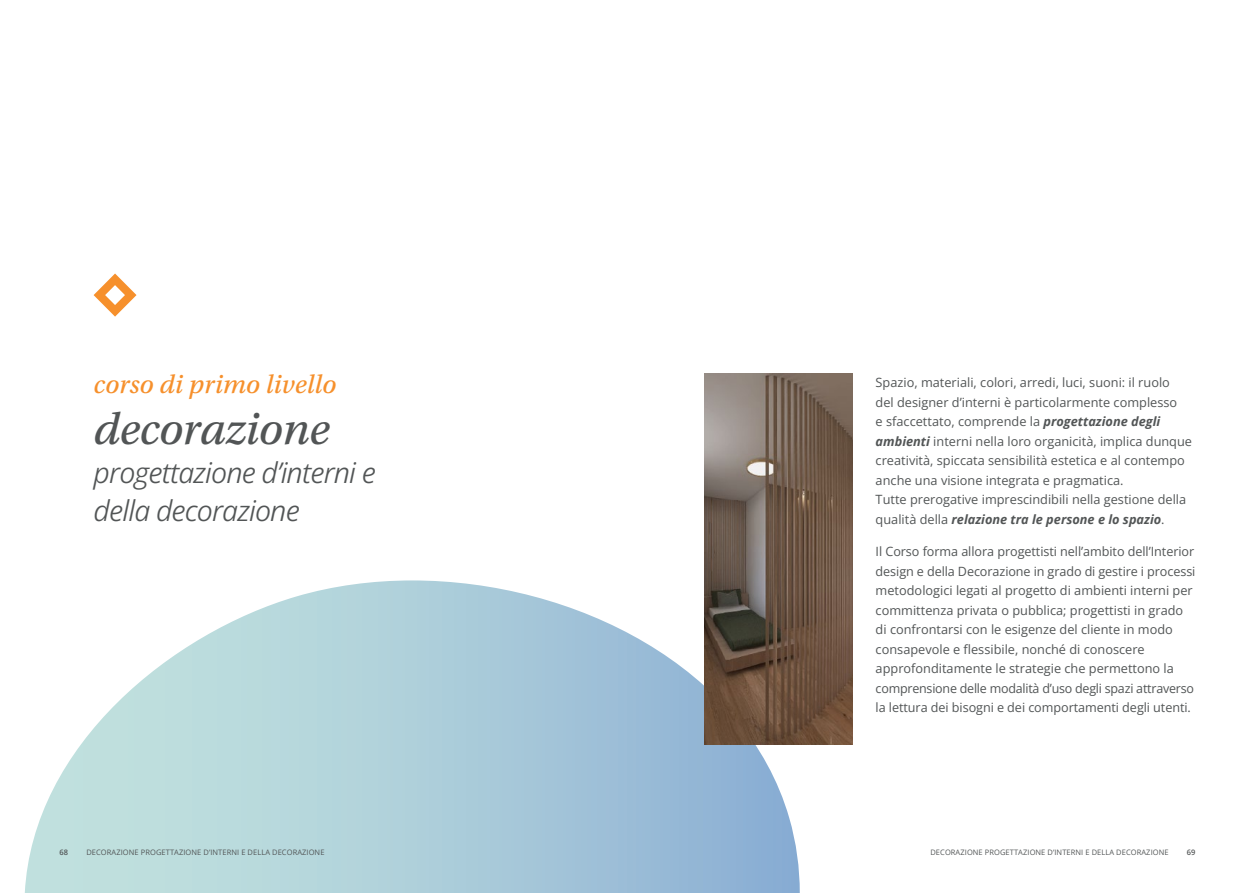
<style>
.page{position:relative;width:1255px;height:893px;background:#fff}
.page>*{position:absolute;margin:0;border:0;box-sizing:border-box;transform-origin:0 0}
.t1{font:46.5px "Utopia Std Capt It";letter-spacing:-.01em;color:#525556}
.t2{font:italic 28.5px "Open Sans";letter-spacing:-.03em;color:#525556}
.t3{font:27px "Utopia Std Capt It";color:#f6902c}
.t4{font:12.75px/19.5px "Open Sans";color:#525556}
.t5{font:7.5px "Open Sans";letter-spacing:.01em;color:#525556}
.s1{font-weight:700;font-style:italic}
</style>
<div class="page">
<svg style="left:25px;top:580px;width:774px;height:313px"></svg>
<img style="left:704px;top:374px;width:148px;height:370px">
<svg style="left:94px;top:273px;width:42px;height:44px"></svg>
<p class="t3" style="left:94px;top:370px;width:244px">corso di primo livello</p>
<p class="t1" style="left:94px;top:403px;width:237px">decorazione</p>
<p class="t2" style="left:94px;top:453px;width:284px">progettazione d’interni e</p>
<p class="t2" style="left:94px;top:490px;width:208px">della decorazione</p>
<p class="t4" style="left:875px;top:373px;width:318px">Spazio, materiali, colori, arredi, luci, suoni: il ruolo<br>del designer d’interni è particolarmente complesso<br>e sfaccettato, comprende la <span class="s1">progettazione degli ambienti</span> interni nella loro organicità, implica dunque creatività, spiccata sensibilità estetica e al contempo anche una visione integrata e pragmatica.<br>Tutte prerogative imprescindibili nella gestione della qualità della <span class="s1">relazione tra le persone e lo spazio</span>.</p>
<p class="t4" style="left:875px;top:541px;width:321px">Il Corso forma allora progettisti nell’ambito dell’Interior design e della Decorazione in grado di gestire i processi metodologici legati al progetto di ambienti interni per committenza privata o pubblica; progettisti in grado di confrontarsi con le esigenze del cliente in modo consapevole e flessibile, nonché di conoscere approfonditamente le strategie che permettono la comprensione delle modalità d’uso degli spazi attraverso la lettura dei bisogni e dei comportamenti degli utenti.</p>
<p class="t5" style="left:60px;top:847px;width:10px">68</p>
<p class="t5" style="left:86px;top:847px;width:240px">DECORAZIONE PROGETTAZIONE D’INTERNI E DELLA DECORAZIONE</p>
<p class="t5" style="left:930px;top:847px;width:240px">DECORAZIONE PROGETTAZIONE D’INTERNI E DELLA DECORAZIONE</p>
<p class="t5" style="left:1186px;top:847px;width:10px">69</p>
</div>
